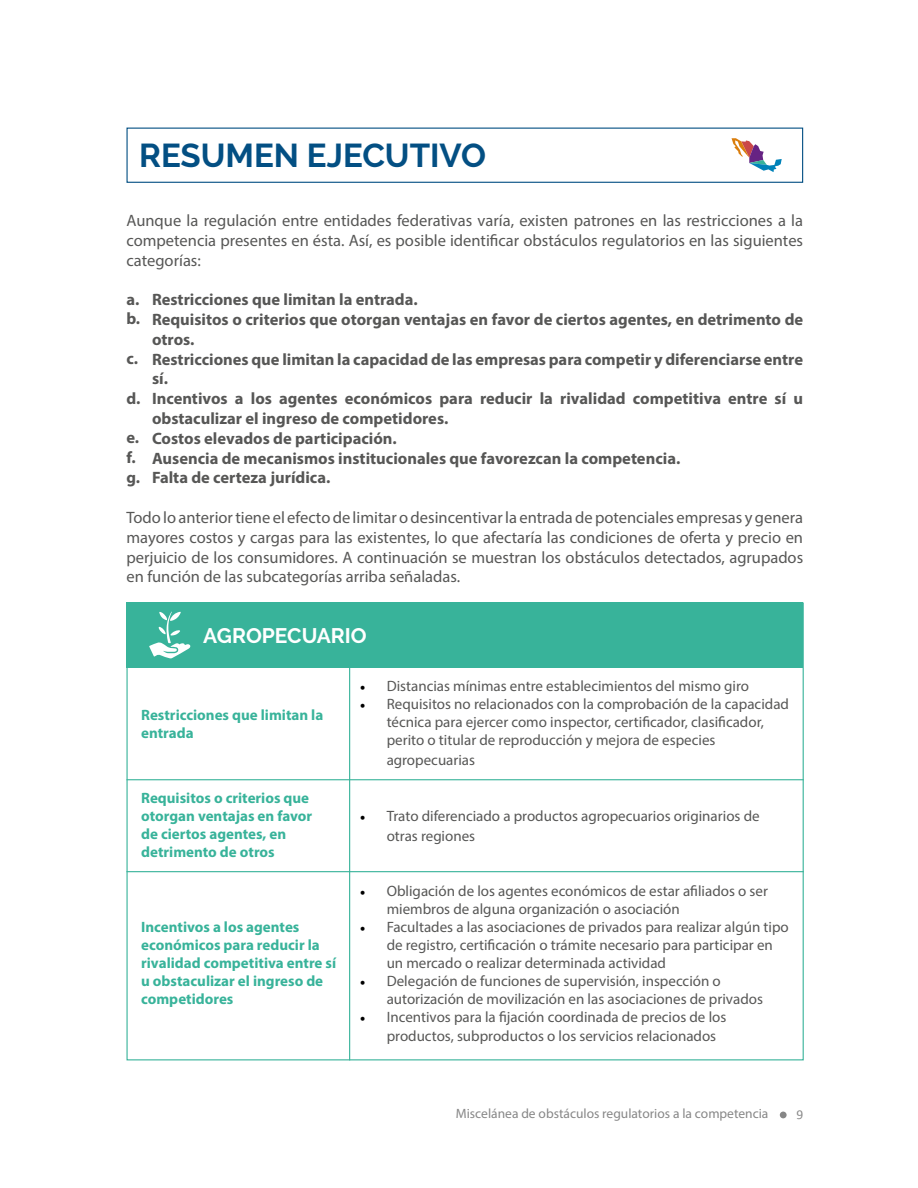
<style>
.page{position:relative;width:918px;height:1188px;background:#fff}
.page>*{position:absolute;margin:0;border:0;box-sizing:border-box;transform-origin:0 0}
.t1{font:700 33px "Raleway";color:#034f83}
.t2{font:700 21px "Raleway";color:#fff}
.t3{font:16.5px/19.8px "Myriad Pro";color:#575756;text-align:justify}
.t4{font:700 16.5px/19.8px "Myriad Pro";color:#575756}
.t5{font:15px/18px "Myriad Pro";color:#575756}
.t6{font:700 15px/18px "Myriad Pro";color:#38b39a}
.t7{font:13.5px "Myriad Pro";color:#878787}
.t8{font:13.5px "Calibri";color:#878787}
.s1{font-family:"Minion Pro";color:#000}
</style>
<div class="page">
<div style="left:780px;top:1112px;width:7px;height:6px;background:#878787;border-radius:50%"></div>
<div style="left:126px;top:128px;width:677px;height:55px;border:1px solid #034f83"></div>
<svg style="left:732px;top:138px;width:50px;height:34px"></svg>
<div style="left:126px;top:603px;width:677px;height:65px;background:#38b39a"></div>
<svg style="left:149px;top:612px;width:42px;height:47px"></svg>
<hr style="left:349px;top:658px;width:1px;height:402px;background:#38b39a">
<hr style="left:126px;top:779px;width:678px;height:1px;background:#38b39a">
<hr style="left:126px;top:871px;width:678px;height:1px;background:#38b39a">
<h1 class="t1" style="left:139px;top:136px;width:348px">RESUMEN EJECUTIVO</h1>
<p class="t3" style="left:126px;top:210px;width:678px">Aunque la regulación entre entidades federativas varía, existen patrones en las restricciones a la competencia presentes en ésta. Así, es posible identificar obstáculos regulatorios en las siguientes categorías:</p>
<p class="t4" style="left:152px;top:289px;width:653px">Restricciones que limitan la entrada.<br>Requisitos o criterios que otorgan ventajas en favor de ciertos agentes, en detrimento de otros.<br>Restricciones que limitan la capacidad de las empresas para competir y diferenciarse entre sí.<br>Incentivos a los agentes económicos para reducir la rivalidad competitiva entre sí u obstaculizar el ingreso de competidores.<br>Costos elevados de participación.<br>Ausencia de mecanismos institucionales que favorezcan la competencia.<br>Falta de certeza jurídica.</p>
<p class="t3" style="left:126px;top:507px;width:678px">Todo lo anterior tiene el efecto de limitar o desincentivar la entrada de potenciales empresas y genera mayores costos y cargas para las existentes, lo que afectaría las condiciones de oferta y precio en perjuicio de los consumidores. A continuación se muestran los obstáculos detectados, agrupados en función de las subcategorías arriba señaladas.</p>
<p class="t4" style="left:126px;top:289px;width:15px">a. b.</p>
<p class="t4" style="left:126px;top:348px;width:13px">c.</p>
<p class="t4" style="left:126px;top:388px;width:15px">d.</p>
<p class="t4" style="left:126px;top:427px;width:15px">e. f. g.</p>
<h2 class="t2" style="left:203px;top:624px;width:165px">AGROPECUARIO</h2>
<p class="t6" style="left:141px;top:706px;width:184px">Restricciones que limitan la entrada</p>
<p class="t6" style="left:141px;top:789px;width:173px">Requisitos o criterios que otorgan ventajas en favor de ciertos agentes, en detrimento de otros</p>
<p class="t6" style="left:141px;top:918px;width:197px">Incentivos a los agentes económicos para reducir la rivalidad competitiva entre sí u obstaculizar el ingreso de competidores</p>
<p class="t5" style="left:360px;top:676px;width:391px"><span class="s1">•</span> Distancias mínimas entre establecimientos del mismo giro</p>
<p class="t5" style="left:387px;top:694px;width:404px;text-indent:-27px"><span class="s1">•</span> Requisitos no relacionados con la comprobación de la capacidad técnica para ejercer como inspector, certificador, clasificador, perito o titular de reproducción y mejora de especies</p>
<p class="t5" style="left:387px;top:750px;width:90px">agropecuarias</p>
<p class="t5" style="left:387px;top:806px;width:374px;line-height:19.8px;text-indent:-27px"><span class="s1">•</span> Trato diferenciado a productos agropecuarios originarios de otras regiones</p>
<p class="t5" style="left:387px;top:881px;width:383px;text-indent:-27px"><span class="s1">•</span> Obligación de los agentes económicos de estar afiliados o ser miembros de alguna organización o asociación</p>
<p class="t5" style="left:387px;top:917px;width:404px;text-indent:-27px"><span class="s1">•</span> Facultades a las asociaciones de privados para realizar algún tipo de registro, certificación o trámite necesario para participar en un mercado o realizar determinada actividad</p>
<p class="t5" style="left:387px;top:971px;width:378px;text-indent:-27px"><span class="s1">•</span> Delegación de funciones de supervisión, inspección o autorización de movilización en las asociaciones de privados</p>
<p class="t5" style="left:387px;top:1006px;width:341px;line-height:19.8px;text-indent:-27px"><span class="s1">•</span> Incentivos para la fijación coordinada de precios de los productos, subproductos o los servicios relacionados</p>
<p class="t7" style="left:456px;top:1105px;width:314px">Miscelánea de obstáculos regulatorios a la competencia</p>
<p class="t8" style="left:796px;top:1106px;width:8px">9</p>
</div>
